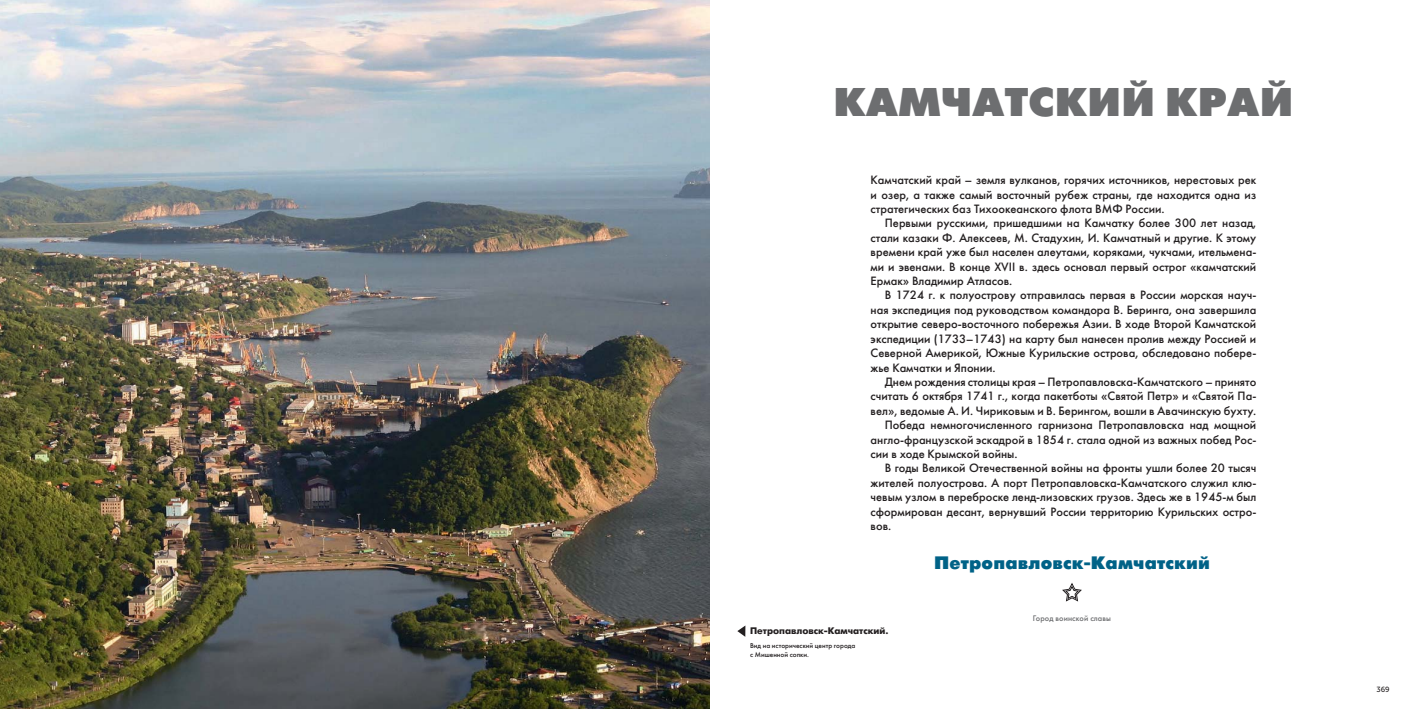
<style>
.page{position:relative;width:1418px;height:709px;background:#fff}
.page>*{position:absolute;margin:0;border:0;box-sizing:border-box;transform-origin:0 0}
.t1{font:40px "Futura Futuris Black C";letter-spacing:.01em;color:#6d6e70}
.t2{font:18px "Futura Futuris Black C";letter-spacing:.01em;color:#006287}
.t3{font:12px/14.4px "Futura Futuris C";color:#231f20;text-align:justify}
.t4{font:700 9.5px "Futura Futuris C";color:#231f20}
.t5{font:8px "Futura Futuris C";letter-spacing:.01em;color:#6d6e70}
.t6{font:7.5px "Museo Sans Cyrl 500";color:#231f20}
.t7{font:7px/8.4px "Futura Futuris C";color:#231f20}
</style>
<div class="page">
<img style="left:0;top:0;width:709px;height:709px">
<svg style="left:737px;top:626px;width:8px;height:11px"></svg>
<svg style="left:1062px;top:583px;width:20px;height:19px"></svg>
<h1 class="t1" style="left:833px;top:80px;width:461px">КАМЧАТСКИЙ КРАЙ</h1>
<p class="t3" style="left:870px;top:174px;width:387px">Камчатский край – земля вулканов, горячих источников, нерестовых рек и озeр, а также самый восточный рубеж страны, где находится одна из стратегических баз Тихоокеанского флота ВМФ России.</p>
<p class="t3" style="left:870px;top:217px;width:387px;text-indent:14px">Первыми русскими, пришедшими на Камчатку более 300 лет назад, стали казаки Ф. Алексеев, М. Стадухин, И. Камчатный и другие. К этому времени край уже был населен алеутами, коряками, чукчами, ительмена&shy;ми и эвенами. В конце XVII в. здесь основал первый острог «камчатский Ермак» Владимир Атласов.</p>
<p class="t3" style="left:870px;top:289px;width:387px;text-indent:14px">В 1724 г. к полуострову отправилась первая в России морская науч&shy;ная экспедиция под руководством командора В. Беринга, она завершила открытие северо-восточного побережья Азии. В ходе Второй Камчатской экспедиции (1733–1743) на карту был нанесен пролив между Россией и Северной Америкой, Южные Курильские острова, обследовано побере&shy;жье Камчатки и Японии.</p>
<p class="t3" style="left:884px;top:376px;width:373px">Днем рождения столицы края – Петропавловска-Камчатского – принято</p>
<p class="t3" style="left:870px;top:390px;width:387px">считать 6 октября 1741 г., когда пакетботы «Святой Петр» и «Святой Па-</p>
<p class="t3" style="left:870px;top:405px;width:387px">вел», ведомые А. И. Чириковым и В. Берингом, вошли в Авачинскую бухту.</p>
<p class="t3" style="left:884px;top:419px;width:373px">Победа немногочисленного гарнизона Петропавловска над мощной</p>
<p class="t3" style="left:870px;top:433px;width:387px">англо-французской эскадрой в 1854 г. стала одной из важных побед Рос-</p>
<p class="t3" style="left:870px;top:448px;width:148px">сии в ходе Крымской войны.</p>
<p class="t3" style="left:884px;top:462px;width:373px">В годы Великой Отечественной войны на фронты ушли более 20 тысяч</p>
<p class="t3" style="left:870px;top:477px;width:387px">жителей полуострова. А порт Петропавловска-Камчатского служил клю-</p>
<p class="t3" style="left:870px;top:491px;width:387px">чевым узлом в переброске ленд-лизовских грузов. Здесь же в 1945-м был</p>
<p class="t3" style="left:870px;top:505px;width:387px">сформирован десант, вернувший России территорию Курильских остро-</p>
<p class="t3" style="left:870px;top:520px;width:22px">вов.</p>
<h2 class="t2" style="left:934px;top:552px;width:277px">Петропавловск-Камчатский</h2>
<p class="t4" style="left:750px;top:625px;width:140px">Петропавловск-Камчатский.</p>
<p class="t7" style="left:750px;top:642px;width:107px">Вид на исторический центр города с Мишенной сопки.</p>
<p class="t5" style="left:1032px;top:615px;width:80px">Город воинской славы</p>
<p class="t6" style="left:1376px;top:684px;width:15px">369</p>
</div>
